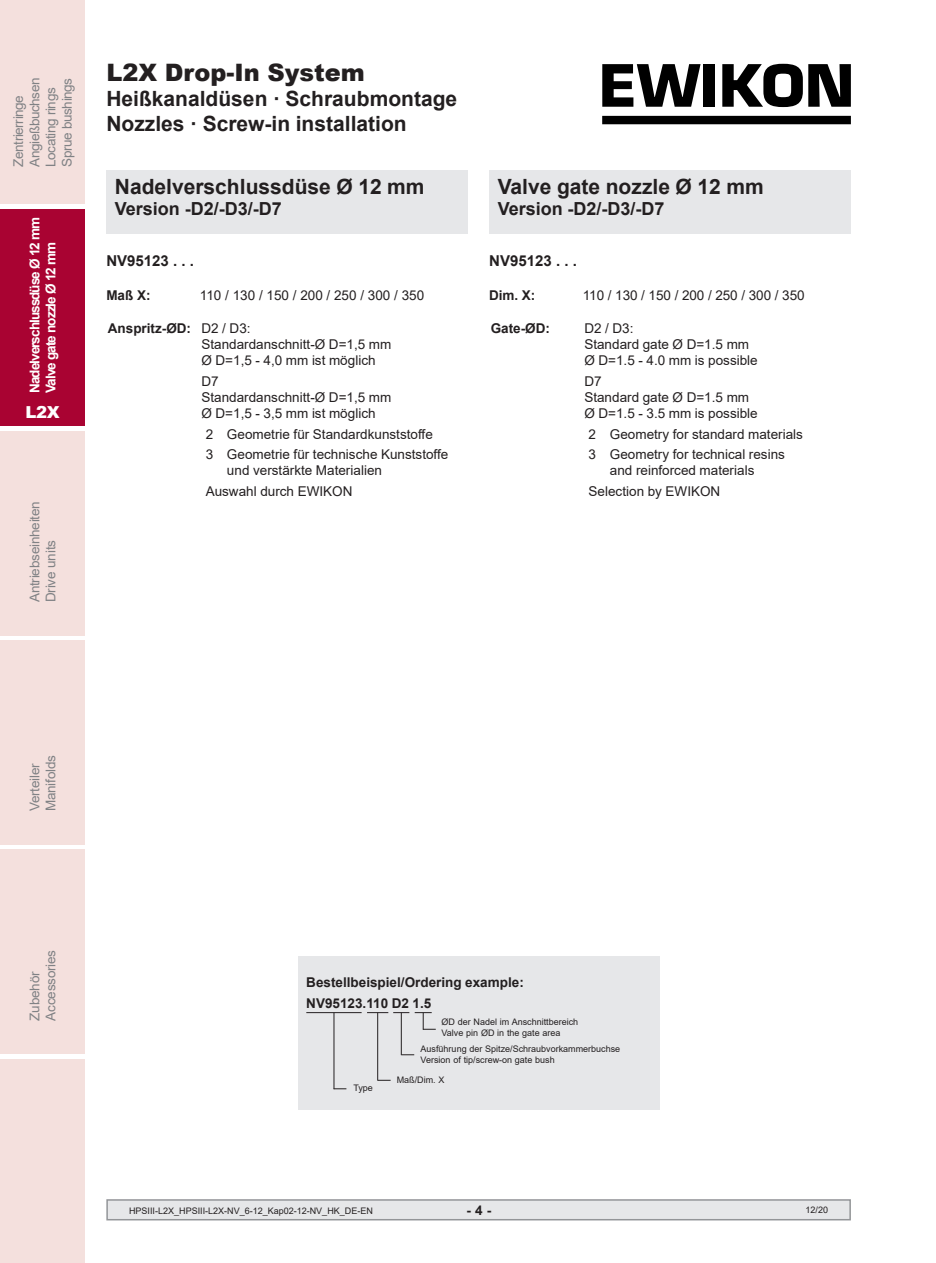
<style>
.page{position:relative;width:936px;height:1263px;background:#fff}
.page>*{position:absolute;margin:0;border:0;box-sizing:border-box;transform-origin:0 0}
.t1{font:900 24px "Arial";color:#231f20}
.Arial-14pt-fett{font:700 21px/25.2px "Arial";color:#231f20}
.Arial-12pt-fett{font:700 18px "Arial";color:#231f20}
.Arial-14pt-fett-2{font:700 18px "Arial";color:#231f20}
.t2{font:900 16.5px "Arial";color:#fff}
.t3{font:700 15px "Arial";color:#231f20}
.Arial-9pt-standard{font:13.5px/16.2px "Arial";color:#231f20}
.t4{font:13.5px/16.2px "Arial";letter-spacing:-.015em;color:#808285}
.Arial-9pt-standard-2{font:700 13.5px "Arial";color:#231f20}
.t5{font:700 13.5px/16.2px "Arial";letter-spacing:-.07em;color:#fff}
.t6{font:9px "Arial";color:#231f20}
.s1{font-weight:700}
</style>
<div class="page">
<div style="left:106px;top:1199px;width:744px;height:21px;background:#e6e7e9;border:2px solid #939598"></div>
<div style="left:0;top:431px;width:85px;height:204px;background:#f4e0dd"></div>
<div style="left:0;top:640px;width:85px;height:204px;background:#f4e0dd"></div>
<div style="left:0;top:1059px;width:85px;height:204px;background:#f4e0dd"></div>
<div style="left:0;top:850px;width:85px;height:204px;background:#f4e0dd"></div>
<div style="left:0;top:209px;width:85px;height:217px;background:#a90332"></div>
<div style="left:0;top:0;width:85px;height:204px;background:#f4e0dd"></div>
<div style="left:602px;top:116px;width:248px;height:8px;background:#000"></div>
<svg style="left:602px;top:64px;width:98px;height:43px"></svg>
<div style="left:703px;top:64px;width:12px;height:43px;background:#000"></div>
<svg style="left:722px;top:64px;width:80px;height:43px"></svg>
<svg style="left:808px;top:64px;width:42px;height:43px"></svg>
<div style="left:106px;top:170px;width:362px;height:64px;background:#e6e7e9"></div>
<div style="left:489px;top:170px;width:361px;height:64px;background:#e6e7e9"></div>
<div style="left:298px;top:957px;width:361px;height:153px;background:#e6e7e9"></div>
<svg style="left:378px;top:1080px;width:12px;height:1px"></svg>
<hr style="left:333px;top:1013px;width:1px;height:76px;background:#231f20">
<svg style="left:333px;top:1088px;width:13px;height:1px"></svg>
<hr style="left:377px;top:1013px;width:1px;height:68px;background:#231f20">
<hr style="left:401px;top:1013px;width:1px;height:42px;background:#231f20">
<svg style="left:401px;top:1054px;width:13px;height:1px"></svg>
<svg style="left:367px;top:1012px;width:69px;height:18px"></svg>
<hr style="left:306px;top:1012px;width:55px;height:1px;background:#231f20">
<p class="t4" style="left:10px;top:167px;width:90px;rotate:-90deg">Zentrierringe<br>Angießbuchsen<br>Locating rings<br>Sprue bushings</p>
<p class="t5" style="left:27px;top:393px;width:178px;rotate:-90deg">Nadelverschlussdüse Ø 12 mm<br>Valve gate nozzle Ø 12 mm</p>
<p class="t2" style="left:26px;top:400px;width:36px">L2X</p>
<p class="t4" style="left:26px;top:602px;width:103px;rotate:-90deg">Antriebseinheiten<br>Drive units</p>
<h1 class="t1" style="left:106px;top:55px;width:260px">L2X Drop-In System</h1>
<h2 class="Arial-14pt-fett" style="left:106px;top:86px;width:352px">Heißkanaldüsen · Schraubmontage<br>Nozzles · Screw-in installation</h2>
<p class="Arial-14pt-fett" style="left:115px;top:174px;width:311px">Nadelverschlussdüse Ø 12 mm</p>
<p class="Arial-12pt-fett" style="left:115px;top:196px;width:168px">Version -D2/-D3/-D7</p>
<p class="t3" style="left:106px;top:250px;width:89px">NV95123 . . .</p>
<p class="Arial-9pt-standard-2" style="left:106px;top:286px;width:46px">Maß X:</p>
<p class="Arial-9pt-standard" style="left:200px;top:287px;width:226px">110 / 130 / 150 / 200 / 250 / 300 / 350</p>
<p class="Arial-9pt-standard" style="left:201px;top:320px;width:191px;text-indent:-94px"><span class="s1">Anspritz-ØD:</span> D2 / D3:<br>Standardanschnitt-Ø D=1,5 mm<br>Ø D=1,5 - 4,0 mm ist möglich</p>
<p class="Arial-9pt-standard" style="left:201px;top:373px;width:191px">D7<br>Standardanschnitt-Ø D=1,5 mm<br>Ø D=1,5 - 3,5 mm ist möglich</p>
<p class="Arial-9pt-standard" style="left:206px;top:426px;width:228px">2 Geometrie für Standardkunststoffe</p>
<p class="Arial-9pt-standard" style="left:227px;top:446px;width:223px;text-indent:-21px">3 Geometrie für technische Kunststoffe und verstärkte Materialien</p>
<p class="Arial-9pt-standard" style="left:206px;top:483px;width:148px">Auswahl durch EWIKON</p>
<p class="Arial-14pt-fett" style="left:497px;top:174px;width:267px">Valve gate nozzle Ø 12 mm</p>
<p class="Arial-14pt-fett-2" style="left:497px;top:196px;width:168px">Version -D2/-D3/-D7</p>
<p class="t3" style="left:489px;top:250px;width:89px">NV95123 . . .</p>
<p class="Arial-9pt-standard-2" style="left:489px;top:286px;width:48px">Dim. X:</p>
<p class="Arial-9pt-standard" style="left:583px;top:287px;width:223px">110 / 130 / 150 / 200 / 250 / 300 / 350</p>
<p class="Arial-9pt-standard-2" style="left:490px;top:319px;width:61px">Gate-ØD:</p>
<p class="Arial-9pt-standard" style="left:584px;top:320px;width:175px">D2 / D3:<br>Standard gate Ø D=1.5 mm<br>Ø D=1.5 - 4.0 mm is possible</p>
<p class="Arial-9pt-standard" style="left:584px;top:373px;width:175px">D7<br>Standard gate Ø D=1.5 mm<br>Ø D=1.5 - 3.5 mm is possible</p>
<p class="Arial-9pt-standard" style="left:588px;top:426px;width:216px">2 Geometry for standard materials</p>
<p class="Arial-9pt-standard" style="left:610px;top:446px;width:176px;text-indent:-21px">3 Geometry for technical resins and reinforced materials</p>
<p class="Arial-9pt-standard" style="left:588px;top:483px;width:133px">Selection by EWIKON</p>
<p class="t4" style="left:26px;top:811px;width:58px;rotate:-90deg">Verteiler<br>Manifolds</p>
<p class="t4" style="left:26px;top:1021px;width:72px;rotate:-90deg">Zubehör<br>Accessories</p>
<p class="Arial-9pt-standard-2" style="left:306px;top:972px;width:219px">Bestellbeispiel/Ordering example:</p>
<p class="Arial-9pt-standard-2" style="left:306px;top:994px;width:126px">NV95123.110 D2 1.5</p>
<p class="t6" style="left:353px;top:1082px;width:21px">Type</p>
<p class="t6" style="left:441px;top:1016px;width:138px">ØD der Nadel im Anschnittbereich</p>
<p class="t6" style="left:441px;top:1027px;width:120px">Valve pin ØD in the gate area</p>
<p class="t6" style="left:420px;top:1042px;width:201px">Ausführung der Spitze/Schraubvorkammerbuchse</p>
<p class="t6" style="left:420px;top:1053px;width:136px">Version of tip/screw-on gate bush</p>
<p class="t6" style="left:397px;top:1073px;width:49px">Maß/Dim. X</p>
<p class="t6" style="left:129px;top:1204px;width:245px">HPSIII-L2X_HPSIII-L2X-NV_6-12_Kap02-12-NV_HK_DE-EN</p>
<p class="Arial-9pt-standard-2" style="left:466px;top:1200px;width:26px">- 4 -</p>
<p class="t6" style="left:805px;top:1204px;width:24px">12/20</p>
</div>
